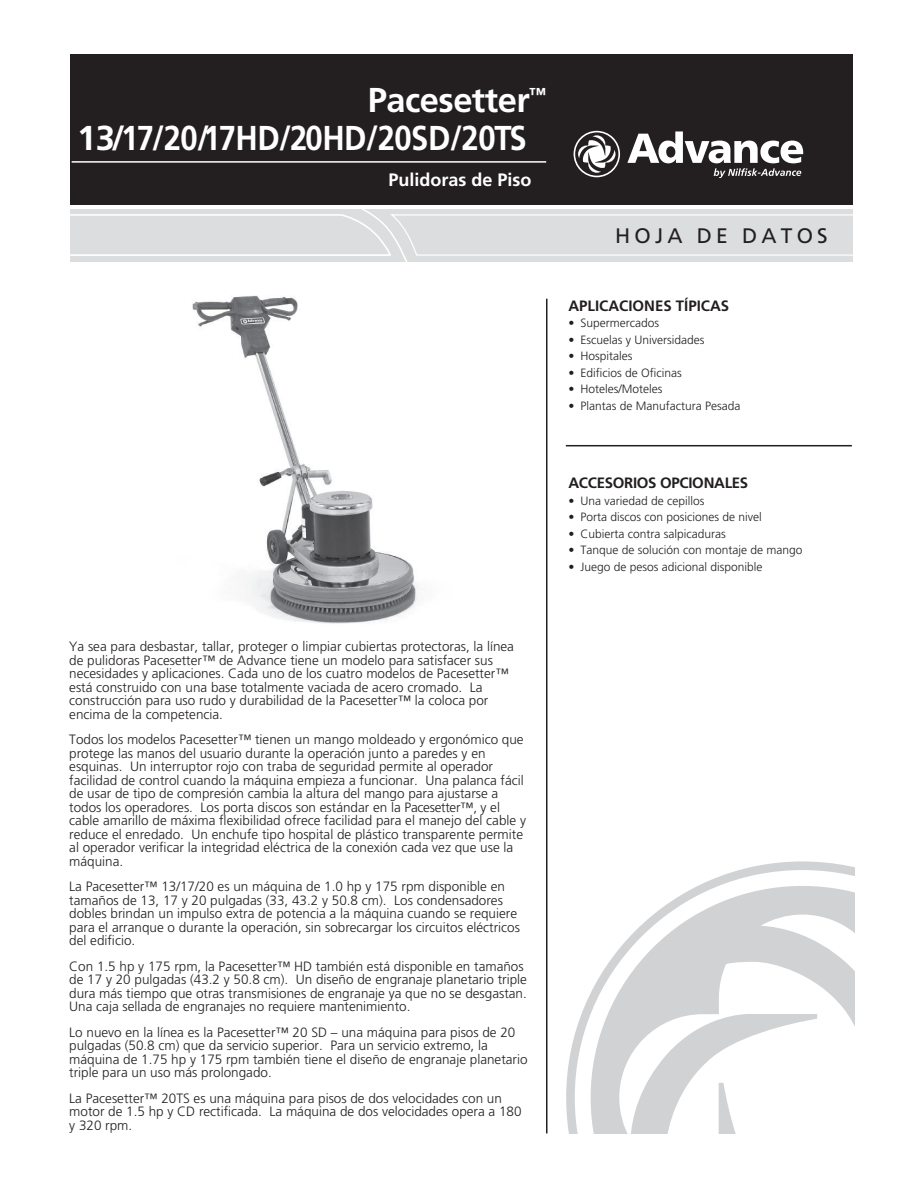
<style>
.page{position:relative;width:918px;height:1188px;background:#fff}
.page>*{position:absolute;margin:0;border:0;box-sizing:border-box;transform-origin:0 0}
.t1{font:700 34.5px/37.5px "Frutiger LT Std";letter-spacing:-.015em;color:#fff}
.t2{font:21px "Frutiger LT Std";letter-spacing:.2em;color:#231f20}
.t3{font:700 18px "Frutiger LT Std";color:#fff}
.t4{font:700 15px "Frutiger LT Std";letter-spacing:-.02em;color:#231f20}
.t5{font:700 15px "Frutiger LT Std";color:#231f20}
.t6{font:300 13.5px/13.5px "Frutiger LT Std";color:#231f20}
.t7{font:300 12px "Frutiger LT Std";color:#231f20}
</style>
<div class="page">
<hr style="left:546px;top:299px;width:2px;height:834px;background:#231f20">
<svg style="left:566px;top:861px;width:288px;height:273px"></svg>
<svg style="left:591px;top:886px;width:263px;height:248px"></svg>
<div style="left:70px;top:54px;width:783px;height:151px;background:#231f20"></div>
<hr style="left:72px;top:161px;width:474px;height:2px;background:#fff">
<svg style="left:574px;top:131px;width:46px;height:46px"></svg>
<svg style="left:627px;top:131px;width:176px;height:47px"></svg>
<svg style="left:70px;top:209px;width:783px;height:52px;background:#dddee0"></svg>
<img style="left:192px;top:295px;width:226px;height:329px">
<hr style="left:566px;top:445px;width:286px;height:1px;background:#231f20">
<h1 class="t1" style="left:77px;top:82px;width:470px;text-indent:291px">Pacesetter<sup>™<br></sup>13/17/20/17HD/20HD/20SD/20TS</h1>
<h3 class="t3" style="left:388px;top:169px;width:145px">Pulidoras de Piso</h3>
<h2 class="t2" style="left:615px;top:224px;width:214px">HOJA DE DATOS</h2>
<p class="t5" style="left:568px;top:297px;width:162px">APLICACIONES TÍPICAS</p>
<p class="t7" style="left:568px;top:316px;width:92px">• Supermercados</p>
<p class="t7" style="left:568px;top:333px;width:138px">• Escuelas y Universidades</p>
<p class="t7" style="left:568px;top:349px;width:66px">• Hospitales</p>
<p class="t7" style="left:568px;top:366px;width:115px">• Edificios de Oficinas</p>
<p class="t7" style="left:568px;top:382px;width:96px">• Hoteles/Moteles</p>
<p class="t7" style="left:568px;top:399px;width:174px">• Plantas de Manufactura Pesada</p>
<p class="t6" style="left:69px;top:640px;width:446px">Ya sea para desbastar, tallar, proteger o limpiar cubiertas protectoras, la línea de pulidoras Pacesetter™ de Advance tiene un modelo para satisfacer sus necesidades y aplicaciones. Cada uno de los cuatro modelos de Pacesetter™ está construido con una base totalmente vaciada de acero cromado. La construcción para uso rudo y durabilidad de la Pacesetter™ la coloca por encima de la competencia.</p>
<p class="t6" style="left:69px;top:733px;width:458px">Todos los modelos Pacesetter™ tienen un mango moldeado y ergonómico que protege las manos del usuario durante la operación junto a paredes y en esquinas. Un interruptor rojo con traba de seguridad permite al operador facilidad de control cuando la máquina empieza a funcionar. Una palanca fácil de usar de tipo de compresión cambia la altura del mango para ajustarse a todos los operadores. Los porta discos son estándar en la Pacesetter™, y el cable amarillo de máxima flexibilidad ofrece facilidad para el manejo del cable y reduce el enredado. Un enchufe tipo hospital de plástico transparente permite al operador verificar la integridad eléctrica de la conexión cada vez que use la máquina.</p>
<p class="t6" style="left:69px;top:880px;width:452px">La Pacesetter™ 13/17/20 es un máquina de 1.0 hp y 175 rpm disponible en tamaños de 13, 17 y 20 pulgadas (33, 43.2 y 50.8 cm). Los condensadores dobles brindan un impulso extra de potencia a la máquina cuando se requiere para el arranque o durante la operación, sin sobrecargar los circuitos eléctricos del edificio.</p>
<p class="t6" style="left:69px;top:959px;width:459px">Con 1.5 hp y 175 rpm, la Pacesetter™ HD también está disponible en tamaños de 17 y 20 pulgadas (43.2 y 50.8 cm). Un diseño de engranaje planetario triple dura más tiempo que otras transmisiones de engranaje ya que no se desgastan.<br>Una caja sellada de engranajes no requiere mantenimiento.</p>
<p class="t6" style="left:69px;top:1025px;width:460px">Lo nuevo en la línea es la Pacesetter™ 20 SD – una máquina para pisos de 20 pulgadas (50.8 cm) que da servicio superior. Para un servicio extremo, la máquina de 1.75 hp y 175 rpm también tiene el diseño de engranaje planetario triple para un uso más prolongado.</p>
<p class="t6" style="left:69px;top:1091px;width:454px">La Pacesetter™ 20TS es una máquina para pisos de dos velocidades con un motor de 1.5 hp y CD rectificada. La máquina de dos velocidades opera a 180 y 320 rpm.</p>
<p class="t4" style="left:568px;top:474px;width:181px">ACCESORIOS OPCIONALES</p>
<p class="t7" style="left:568px;top:494px;width:138px">• Una variedad de cepillos</p>
<p class="t7" style="left:568px;top:510px;width:195px">• Porta discos con posiciones de nivel</p>
<p class="t7" style="left:568px;top:527px;width:159px">• Cubierta contra salpicaduras</p>
<p class="t7" style="left:568px;top:543px;width:236px">• Tanque de solución con montaje de mango</p>
<p class="t7" style="left:568px;top:560px;width:196px">• Juego de pesos adicional disponible</p>
</div>
